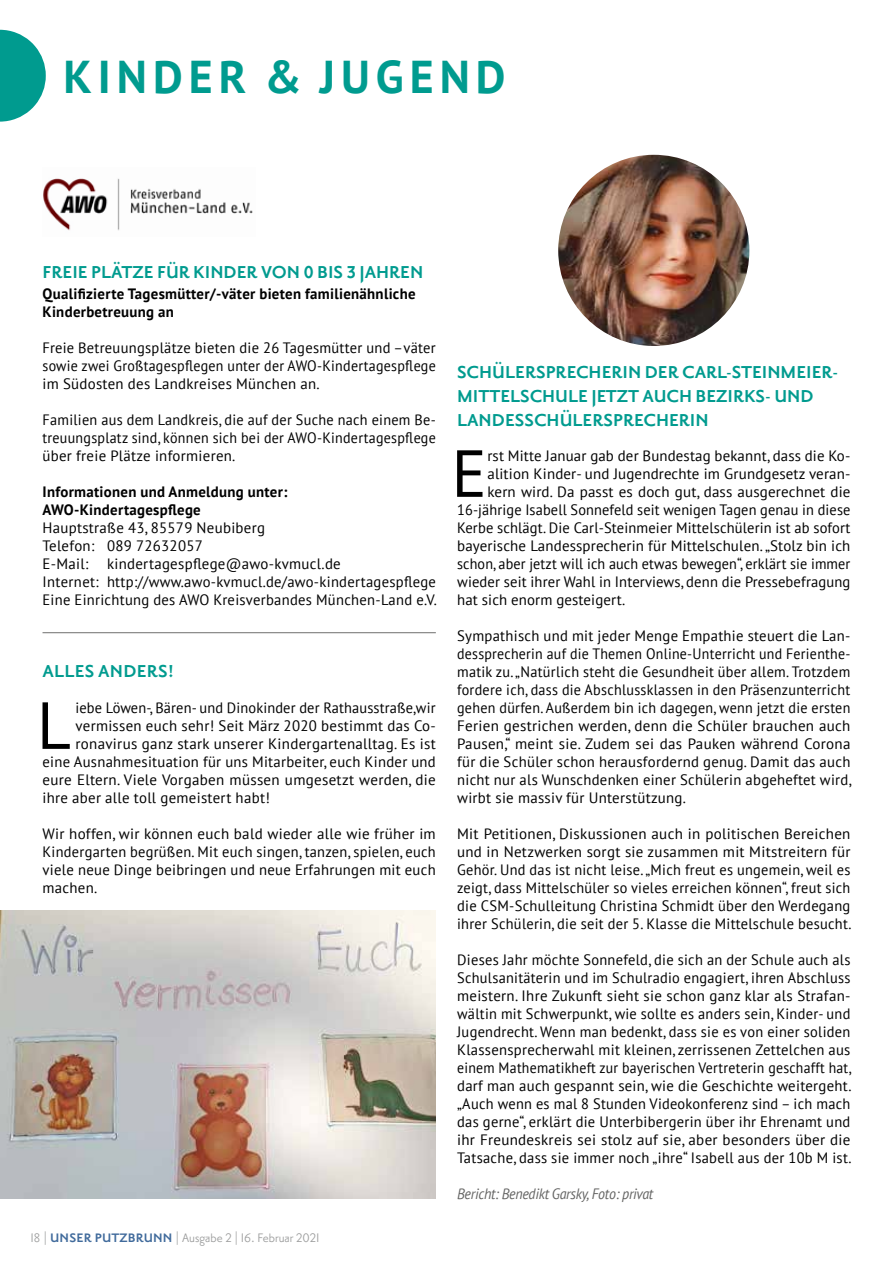
<style>
.page{position:relative;width:893px;height:1263px;background:#fff}
.page>*{position:absolute;margin:0;border:0;box-sizing:border-box;transform-origin:0 0}
.t1{font:66.45px "PT Sans";color:#000}
.t2{font:700 45.9px "PT Sans";letter-spacing:.13em;color:#009b8f}
.t3{font:700 21px/24px "Priori Sans OT";color:#009b8f}
.t4{font:15px/18px "PT Sans";letter-spacing:.02em;color:#000;text-align:justify}
.t5{font:15px/18px "PT Sans";letter-spacing:.02em;color:#000;text-align:justify;scale:.96 1}
.t6{font:15px/18px "PT Sans";letter-spacing:.02em;color:#000;text-align:justify;scale:.95 1}
.t7{font:700 15px/18px "PT Sans";letter-spacing:.02em;color:#000}
.t8{font:15px "PT Sans";letter-spacing:.02em;color:#000;scale:.94 1}
.t9{font:15px "Priori Sans OT";color:#9c9d9d}
.t10{font:italic 15px "PT Sans";letter-spacing:-.02em;color:#636362;scale:.93 1}
.s1{font-weight:700;color:#416b9c}
</style>
<div class="page">
<svg style="left:0;top:30px;width:46px;height:92px"></svg>
<hr style="left:43px;top:632px;width:393px;height:1px;background:#6f6f6e">
<img style="left:43px;top:178px;width:210px;height:53px">
<img style="left:558px;top:155px;width:191px;height:191px;border-radius:96px">
<img style="left:0;top:911px;width:436px;height:288px">
<h2 class="t2" style="left:63px;top:46px;width:443px">KINDER &amp; JUGEND</h2>
<h3 class="t3" style="left:43px;top:260px;width:382px">FREIE PLÄTZE FÜR KINDER VON 0 BIS 3 JAHREN</h3>
<p class="t7" style="left:43px;top:284px;width:375px">Qualifizierte Tagesmütter/-väter bieten familienähnliche<br>Kinderbetreuung an</p>
<p class="t4" style="left:43px;top:338px;width:395px">Freie Betreuungsplätze bieten die 26 Tagesmütter und –väter sowie zwei Großtagespflegen unter der AWO-Kindertagespflege im Südosten des Landkreises München an.</p>
<p class="t6" style="left:43px;top:410px;width:416px">Familien aus dem Landkreis, die auf der Suche nach einem Be&shy;treuungsplatz sind, können sich bei der AWO-Kindertagespflege über freie Plätze informieren.</p>
<p class="t7" style="left:43px;top:482px;width:246px">Informationen und Anmeldung unter:<br>AWO-Kindertagespflege</p>
<p class="t4" style="left:43px;top:518px;width:396px;text-align:left">Hauptstraße 43, 85579 Neubiberg<br>Telefon: 089 72632057<br>E-Mail: kindertagespflege@awo-kvmucl.de<br>Internet: http://www.awo-kvmucl.de/awo-kindertagespflege Eine Einrichtung des AWO Kreisverbandes München-Land e.V.</p>
<h3 class="t3" style="left:43px;top:659px;width:133px">ALLES ANDERS!</h3>
<h1 class="t1" style="left:37px;top:683px;width:36px">L</h1>
<p class="t5" style="left:76px;top:698px;width:377px">iebe Löwen-, Bären- und Dinokinder der Rathausstraße,wir</p>
<p class="t4" style="left:76px;top:716px;width:362px">vermissen euch sehr! Seit März 2020 bestimmt das Co-</p>
<p class="t4" style="left:76px;top:734px;width:362px">ronavirus ganz stark unserer Kindergartenalltag. Es ist</p>
<p class="t4" style="left:43px;top:752px;width:395px">eine Ausnahmesituation für uns Mitarbeiter, euch Kinder und</p>
<p class="t4" style="left:43px;top:770px;width:395px">eure Eltern. Viele Vorgaben müssen umgesetzt werden, die</p>
<p class="t4" style="left:43px;top:788px;width:229px">ihre aber alle toll gemeistert habt!</p>
<p class="t4" style="left:43px;top:824px;width:395px">Wir hoffen, wir können euch bald wieder alle wie früher im Kindergarten begrüßen. Mit euch singen, tanzen, spielen, euch viele neue Dinge beibringen und neue Erfahrungen mit euch machen.</p>
<p class="t9" style="left:30px;top:1230px;width:291px">18 | <span class="s1">UNSER PUTZBRUNN</span> | Ausgabe 2 | 16. Februar 2021</p>
<h3 class="t3" style="left:457px;top:361px;width:383px">SCHÜLERSPRECHERIN DER CARL-STEINMEIER-<br>MITTELSCHULE JETZT AUCH BEZIRKS- UND<br>LANDESSCHÜLERSPRECHERIN</h3>
<h1 class="t1" style="left:451px;top:431px;width:37px">E</h1>
<p class="t4" style="left:487px;top:446px;width:364px">rst Mitte Januar gab der Bundestag bekannt, dass die Ko-</p>
<p class="t4" style="left:487px;top:464px;width:364px">alition Kinder- und Jugendrechte im Grundgesetz veran-</p>
<p class="t4" style="left:487px;top:482px;width:364px">kern wird. Da passt es doch gut, dass ausgerechnet die</p>
<p class="t6" style="left:457px;top:500px;width:415px">16-jährige Isabell Sonnefeld seit wenigen Tagen genau in diese</p>
<p class="t4" style="left:457px;top:518px;width:395px">Kerbe schlägt. Die Carl-Steinmeier Mittelschülerin ist ab sofort</p>
<p class="t4" style="left:457px;top:536px;width:395px">bayerische Landessprecherin für Mittelschulen. „Stolz bin ich</p>
<p class="t8" style="left:457px;top:554px;width:420px">schon, aber jetzt will ich auch etwas bewegen“, erklärt sie immer</p>
<p class="t4" style="left:457px;top:572px;width:395px">wieder seit ihrer Wahl in Interviews, denn die Pressebefragung</p>
<p class="t4" style="left:457px;top:590px;width:170px">hat sich enorm gesteigert.</p>
<p class="t4" style="left:457px;top:626px;width:396px">Sympathisch und mit jeder Menge Empathie steuert die Lan&shy;dessprecherin auf die Themen Online-Unterricht und Ferienthe&shy;matik zu. „Natürlich steht die Gesundheit über allem. Trotzdem fordere ich, dass die Abschlussklassen in den Präsenzunterricht gehen dürfen. Außerdem bin ich dagegen, wenn jetzt die ersten Ferien gestrichen werden, denn die Schüler brauchen auch Pausen,“ meint sie. Zudem sei das Pauken während Corona für die Schüler schon herausfordernd genug. Damit das auch nicht nur als Wunschdenken einer Schülerin abgeheftet wird, wirbt sie massiv für Unterstützung.</p>
<p class="t4" style="left:457px;top:824px;width:396px">Mit Petitionen, Diskussionen auch in politischen Bereichen und in Netzwerken sorgt sie zusammen mit Mitstreitern für Gehör. Und das ist nicht leise. „Mich freut es ungemein, weil es zeigt, dass Mittelschüler so vieles erreichen können“, freut sich die CSM-Schulleitung Christina Schmidt über den Werdegang ihrer Schülerin, die seit der 5. Klasse die Mittelschule besucht.</p>
<p class="t5" style="left:457px;top:950px;width:412px">Dieses Jahr möchte Sonnefeld, die sich an der Schule auch als Schulsanitäterin und im Schulradio engagiert, ihren Abschluss meistern. Ihre Zukunft sieht sie schon ganz klar als Strafan&shy;wältin mit Schwerpunkt, wie sollte es anders sein, Kinder- und Jugendrecht. Wenn man bedenkt, dass sie es von einer soliden Klassensprecherwahl mit kleinen, zerrissenen Zettelchen aus einem Mathematikheft zur bayerischen Vertreterin geschafft hat, darf man auch gespannt sein, wie die Geschichte weitergeht. „Auch wenn es mal 8 Stunden Videokonferenz sind – ich mach das gerne“, erklärt die Unterbibergerin über ihr Ehrenamt und ihr Freundeskreis sei stolz auf sie, aber besonders über die Tatsache, dass sie immer noch „ihre“ Isabell aus der 10b M ist.</p>
<p class="t10" style="left:457px;top:1184px;width:212px">Bericht: Benedikt Garsky, Foto: privat</p>
</div>
